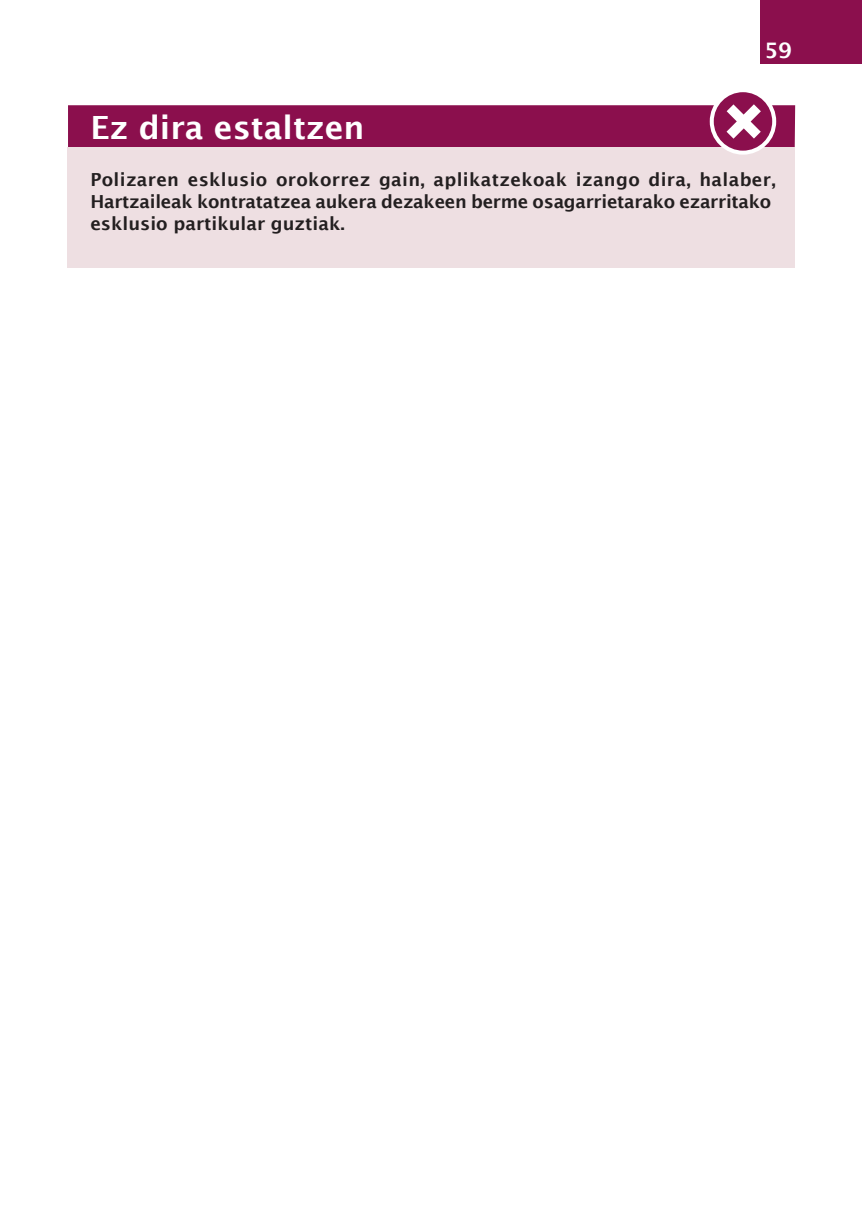
<style>
.page{position:relative;width:862px;height:1214px;background:#fff}
.page>*{position:absolute;margin:0;border:0;box-sizing:border-box;transform-origin:0 0}
.t1{font:600 32px "Lucida Sans";color:#fff}
.t2{font:600 21.4px "Lucida Sans";color:#fff}
.t3{font:600 18px/22px "Lucida Sans";color:#231f20}
</style>
<div class="page">
<div style="left:760px;top:1px;width:102px;height:63px;background:#8b0f4d"></div>
<div style="left:68px;top:147px;width:727px;height:120px;background:#eedfe2"></div>
<svg style="left:712px;top:90px;width:62px;height:63px"></svg>
<div style="left:710px;top:88px;width:66px;height:67px;border:4px solid #fff;border-radius:50%"></div>
<svg style="left:68px;top:104px;width:727px;height:47px"></svg>
<p class="t2" style="left:764px;top:38px;width:29px">59</p>
<h1 class="t1" style="left:90px;top:110px;width:276px">Ez dira estaltzen</h1>
<p class="t3" style="left:90px;top:169px;width:687px">Polizaren esklusio orokorrez gain, aplikatzekoak izango dira, halaber,<br>Hartzaileak kontratatzea aukera dezakeen berme osagarrietarako ezarritako esklusio partikular guztiak.</p>
</div>
